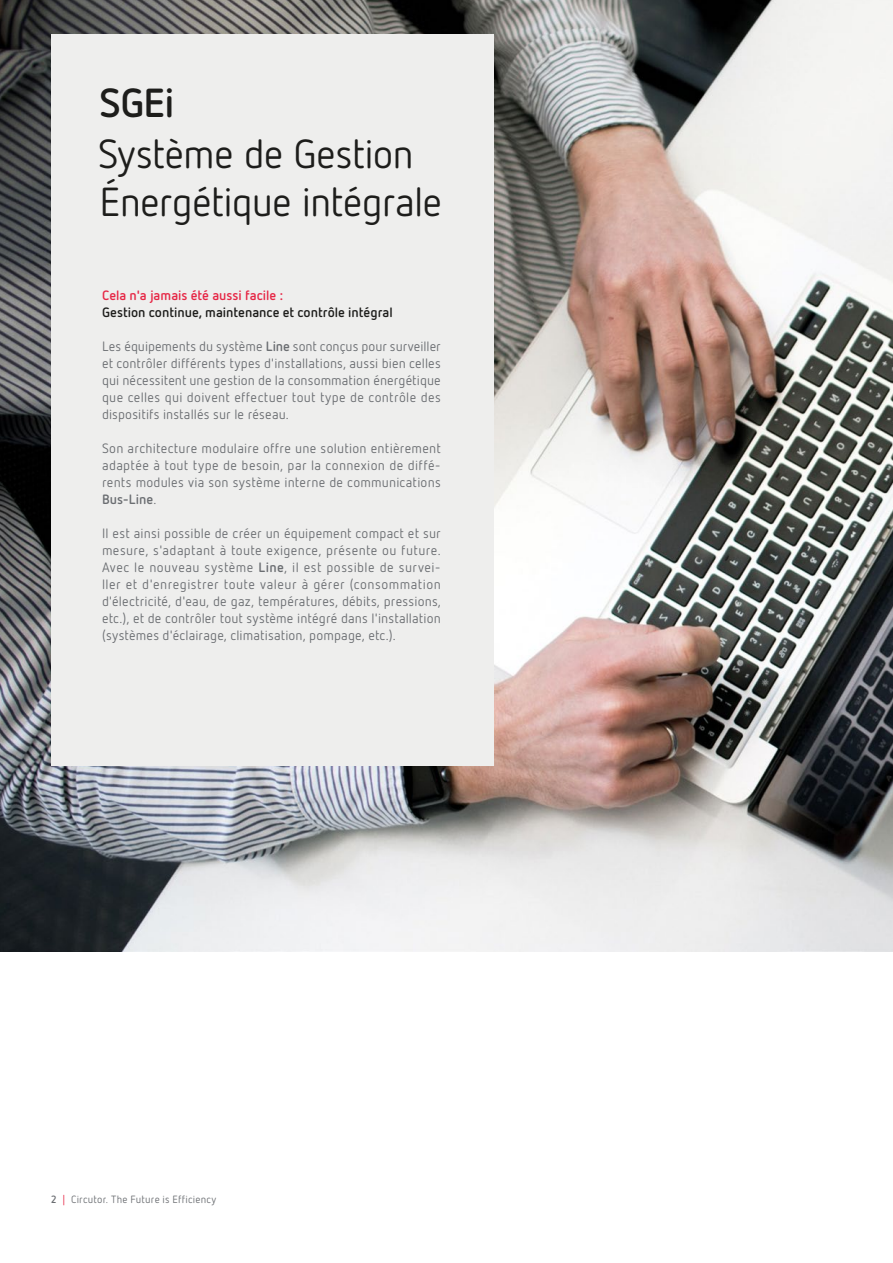
<style>
.page{position:relative;width:893px;height:1263px;background:#fff}
.page>*{position:absolute;margin:0;border:0;box-sizing:border-box;transform-origin:0 0}
.t1{font:40.5px/48px "Netto Pro";letter-spacing:-.02em;color:#1d1d1b}
.t2{font:700 40.5px "Netto Pro";color:#1d1d1b}
.t3{font:13.5px/17px "Netto Pro";letter-spacing:.015em;color:#6a6d71;text-align:justify}
.t4{font:700 13.5px "Netto Pro";color:#1d1d1b}
.t5{font:700 13.5px "Netto Pro";color:#e62645}
.t6{font:10.5px "Netto Pro";letter-spacing:.025em;color:#6a6d71}
.s1{font-weight:700}
.s2{color:#e62645}
</style>
<div class="page">
<img style="left:0;top:0;width:893px;height:952px">
<div style="left:51px;top:34px;width:442px;height:731px;background:#eeeeed"></div>
<h1 class="t2" style="left:99px;top:75px;width:77px">SGEi</h1>
<h1 class="t1" style="left:98px;top:128px;width:346px">Système de Gestion<br>Énergétique intégrale</h1>
<p class="t5" style="left:102px;top:286px;width:183px">Cela n'a jamais été aussi facile :</p>
<p class="t4" style="left:102px;top:303px;width:292px">Gestion continue, maintenance et contrôle intégral</p>
<p class="t3" style="left:102px;top:337px;width:340px">Les équipements du système <span class="s1">Line</span> sont conçus pour surveiller et contrôler différents types d'installations, aussi bien celles qui nécessitent une gestion de la consommation énergétique que celles qui doivent effectuer tout type de contrôle des dispositifs installés sur le réseau.</p>
<p class="t3" style="left:102px;top:439px;width:340px">Son architecture modulaire offre une solution entièrement adaptée à tout type de besoin, par la connexion de diffé&shy;rents modules via son système interne de communications <span class="s1">Bus-Line</span>.</p>
<p class="t3" style="left:102px;top:524px;width:340px">Il est ainsi possible de créer un équipement compact et sur mesure, s'adaptant à toute exigence, présente ou future.<br>Avec le nouveau système <span class="s1">Line</span>, il est possible de survei&shy;ller et d'enregistrer toute valeur à gérer (consommation d'électricité, d'eau, de gaz, températures, débits, pressions, etc.), et de contrôler tout système intégré dans l'installation (systèmes d'éclairage, climatisation, pompage, etc.).</p>
<p class="t6" style="left:51px;top:1193px;width:167px"><span class="s1">2</span> <span class="s2">|</span> Circutor. The Future is Efficiency</p>
</div>
